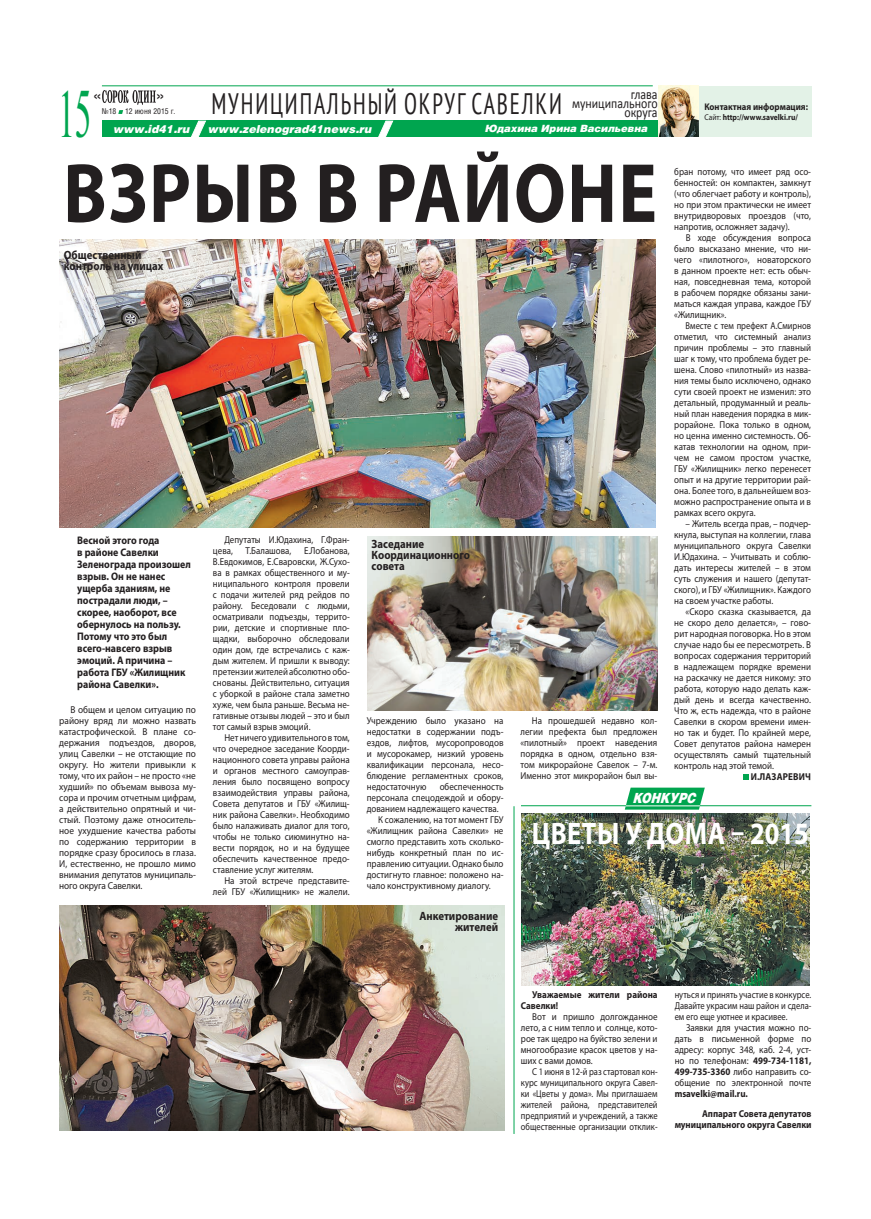
<style>
.page{position:relative;width:871px;height:1219px;background:#fff}
.page>*{position:absolute;margin:0;border:0;box-sizing:border-box;transform-origin:0 0}
.t1{font:700 84.9px "Myriad Pro";letter-spacing:.02em;color:#231f20;scale:.85 1}
.t2{font:66px "Newton 7 C";color:#00a54f;scale:.5 1}
.t3{font:700 31.2px "Myriad Pro";letter-spacing:.02em;color:#fff;scale:.85 1}
.t4{font:condensed 29.5px "PT Sans";letter-spacing:.08em;color:#231f20;scale:.8 1}
.t5{font:16px "Helios";color:#231f20}
.t6{font:14px "Calibri";color:#231f20;scale:.85 1}
.t7{font:italic 900 14px "Helios";color:#fff;scale:.8 1}
.t8{font:700 12px/11px "Myriad Pro";color:#231f20;scale:.9 1}
.t9{font:700 11px/12px "Myriad Pro";color:#231f20;scale:.9 1}
.t10{font:italic 900 11px "Helios";color:#fff}
.t11{font:10px/11px "Myriad Pro";color:#231f20;text-align:justify;scale:.9 1}
.t12{font:10px/11px "Myriad Pro";color:#231f20;text-align:justify;scale:.85 1}
.t13{font:10px/11px "Myriad Pro";color:#231f20;scale:.89 1}
.t14{font:10px/11px "Myriad Pro";color:#231f20;text-align:justify;scale:.93 1}
.t15{font:700 10px/11px "Myriad Pro";color:#231f20;scale:.9 1}
.t16{font:700 10px "Myriad Pro";color:#231f20;scale:.89 1}
.t17{font:italic 900 10px "Helios";color:#fff}
.t18{font:700 10px "Myriad Pro";letter-spacing:.02em;color:#231f20;scale:.9 1}
.t19{font:700 9.7px "Myriad Pro";color:#231f20;scale:.9 1}
.t20{font:700 8.3px "Myriad Pro";color:#231f20;scale:.9 1}
.t21{font:8px "Helios Cond";color:#231f20}
.s1{font-weight:400}
.s2{font-weight:700}
</style>
<div class="page">
<svg style="left:464px;top:136px;width:17px;height:1px"></svg>
<div style="left:102px;top:120px;width:555px;height:16px;background:#00a54f"></div>
<svg style="left:189px;top:120px;width:18px;height:17px"></svg>
<svg style="left:102px;top:90px;width:54px;height:24px"></svg>
<hr style="left:102px;top:86px;width:550px;height:1px;background:#00a54f">
<div style="left:698px;top:86px;width:113px;height:51px;background:#e3f2e7"></div>
<svg style="left:376px;top:120px;width:18px;height:17px"></svg>
<img style="left:658px;top:85px;width:40px;height:51px">
<svg style="left:743px;top:774px;width:5px;height:6px"></svg>
<img style="left:59px;top:239px;width:596px;height:288px">
<hr style="left:521px;top:805px;width:290px;height:1px;background:#00a54f">
<div style="left:627px;top:788px;width:74px;height:22px;background:#00a54f"></div>
<hr style="left:625px;top:805px;width:74px;height:1px;background:#fff">
<hr style="left:513px;top:806px;width:1px;height:328px;background:#00a54f">
<img style="left:60px;top:905px;width:444px;height:225px">
<img style="left:367px;top:536px;width:290px;height:175px">
<img style="left:521px;top:814px;width:288px;height:171px">
<h3 class="t4" style="left:211px;top:84px;width:439px">МУНИЦИПАЛЬНЫЙ ОКРУГ САВЕЛКИ</h3>
<h2 class="t2" style="left:58px;top:91px;width:67px">15</h2>
<h3 class="t5" style="left:93px;top:89px;width:10px">«</h3>
<h3 class="t5" style="left:156px;top:89px;width:10px">»</h3>
<h3 class="t6" style="left:630px;top:89px;width:33px">глава</h3>
<h3 class="t6" style="left:572px;top:98px;width:102px">муниципального</h3>
<h3 class="t6" style="left:624px;top:107px;width:40px">округа</h3>
<p class="t17" style="left:485px;top:125px;width:164px">Юдахина Ирина Васильевна</p>
<p class="t21" style="left:102px;top:108px;width:75px">№18 12 июня 2015 г.</p>
<p class="t10" style="left:113px;top:125px;width:78px">www.id41.ru</p>
<p class="t10" style="left:208px;top:125px;width:165px">www.zelenograd41news.ru</p>
<p class="t19" style="left:704px;top:103px;width:116px">Контактная информация:</p>
<p class="t20" style="left:704px;top:114px;width:105px"><span class="s1">Сайт:</span> http://www.savelki.ru/</p>
<h1 class="t1" style="left:63px;top:161px;width:700px">ВЗРЫВ В РАЙОНЕ</h1>
<p class="t8" style="left:64px;top:250px;width:112px">Общественный контроль на улицах</p>
<p class="t11" style="left:674px;top:167px;width:153px">бран потому, что имеет ряд осо&shy;бенностей: он компактен, замкнут (что облегчает работу и контроль), но при этом практически не имеет внутридворовых проездов (что, напротив, осложняет задачу).</p>
<p class="t11" style="left:674px;top:233px;width:153px;text-indent:11px">В ходе обсуждения вопроса было высказано мнение, что ни&shy;чего «пилотного», новаторского в данном проекте нет: есть обыч&shy;ная, повседневная тема, которой в рабочем порядке обязаны зани&shy;маться каждая управа, каждое ГБУ «Жилищник».</p>
<p class="t12" style="left:674px;top:321px;width:162px;text-indent:11px">Вместе с тем префект А.Смирнов отметил, что системный анализ причин проблемы – это главный шаг к тому, что проблема будет ре&shy;шена. Слово «пилотный» из назва&shy;ния темы было исключено, однако сути своей проект не изменил: это детальный, продуманный и реаль&shy;ный план наведения порядка в мик&shy;рорайоне. Пока только в одном, но ценна именно системность. Об&shy;катав технологии на одном, при&shy;чем не самом простом участке, ГБУ «Жилищник» легко перенесет опыт и на другие территории рай&shy;она. Более того, в дальнейшем воз&shy;можно распространение опыта и в рамках всего округа.</p>
<p class="t11" style="left:674px;top:519px;width:153px;text-indent:11px">– Житель всегда прав, – подчер&shy;кнула, выступая на коллегии, глава муниципального округа Савелки И.Юдахина. – Учитывать и соблю&shy;дать интересы жителей – в этом суть служения и нашего (депутат&shy;ского), и ГБУ «Жилищник». Каждого на своем участке работы.</p>
<p class="t11" style="left:674px;top:607px;width:153px;text-indent:11px">«Скоро сказка сказывается, да не скоро дело делается», – гово&shy;рит народная поговорка. Но в этом случае надо бы ее пересмотреть. В вопросах содержания территорий в надлежащем порядке времени на раскачку не дается никому: это работа, которую надо делать каж&shy;дый день и всегда качественно.<br>Что ж, есть надежда, что в районе Савелки в скором времени имен&shy;но так и будет. По крайней мере, Совет депутатов района намерен осуществлять самый тщательный контроль над этой темой.</p>
<p class="t18" style="left:750px;top:772px;width:68px">И.ЛАЗАРЕВИЧ</p>
<p class="t13" style="left:213px;top:535px;width:155px;text-indent:11px">Депутаты И.Юдахина, Г.Фран&shy;цева,</p>
<p class="t9" style="left:77px;top:535px;width:128px">Весной этого года<br>в районе Савелки<br>Зеленограда произошел взрыв. Он не нанес ущерба зданиям, не пострадали люди, – скорее, наоборот, все обернулось на пользу.<br>Потому что это был всего-навсего взрыв эмоций. А причина – работа ГБУ «Жилищник района Савелки».</p>
<p class="t14" style="left:59px;top:705px;width:148px;text-indent:11px">В общем и целом ситуацию по району вряд ли можно назвать катастрофической. В плане со&shy;держания подъездов, дворов, улиц Савелки – не отстающие по округу. Но жители привыкли к тому, что их район – не просто «не худший» по объемам вывоза му&shy;сора и прочим отчетным цифрам, а действительно опрятный и чи&shy;стый. Поэтому даже относитель&shy;ное ухудшение качества работы по содержанию территории в порядке сразу бросилось в глаза.<br>И, естественно, не прошло мимо внимания депутатов муниципаль&shy;ного округа Савелки.</p>
<p class="t8" style="left:371px;top:539px;width:111px">Заседание<br>Координационного совета</p>
<p class="t13" style="left:213px;top:546px;width:155px;text-align:justify;text-indent:91px">Е.Лобанова, В.Евдокимов, Е.Сваровски, Ж.Сухо&shy;ва в рамках общественного и му&shy;ниципального контроля провели с подачи жителей ряд рейдов по району. Беседовали с людьми, осматривали подъезды, террито&shy;рии, детские и спортивные пло&shy;щадки, выборочно обследовали один дом, где встречались с каж&shy;дым жителем. И пришли к выводу: претензии жителей абсолютно обо&shy;снованы. Действительно, ситуация с уборкой в районе стала заметно хуже, чем была раньше. Весьма не&shy;гативные отзывы людей – это и был тот самый взрыв эмоций.</p>
<p class="t11" style="left:213px;top:733px;width:153px;text-indent:11px">Нет ничего удивительного в том, что очередное заседание Коорди&shy;национного совета управы района и органов местного самоуправ&shy;ления было посвящено вопросу взаимодействия управы района, Совета депутатов и ГБУ «Жилищ&shy;ник района Савелки». Необходимо было налаживать диалог для того, чтобы не только сиюминутно на&shy;вести порядок, но и на будущее обеспечить качественное предо&shy;ставление услуг жителям.</p>
<p class="t11" style="left:213px;top:876px;width:153px;text-align:right">На этой встрече представите&shy;лей ГБУ «Жилищник» не жалели.</p>
<p class="t13" style="left:245px;top:546px;width:53px">Т.Балашова,</p>
<p class="t11" style="left:366px;top:716px;width:153px">Учреждению было указано на недостатки в содержании подъ&shy;ездов, лифтов, мусоропроводов и мусорокамер, низкий уровень квалификации персонала, несо&shy;блюдение регламентных сроков, недостаточную</p>
<p class="t11" style="left:520px;top:716px;width:153px;text-indent:11px">На прошедшей недавно кол&shy;легии префекта был предложен «пилотный» проект наведения порядка в одном, отдельно взя&shy;том микрорайоне Савелок – 7-м.<br>Именно этот микрорайон был вы-</p>
<p class="t11" style="left:439px;top:782px;width:72px">обеспеченность</p>
<p class="t11" style="left:366px;top:793px;width:153px">персонала спецодеждой и обору-</p>
<p class="t11" style="left:366px;top:804px;width:148px">дованием надлежащего качества.</p>
<p class="t11" style="left:378px;top:815px;width:141px">К сожалению, на тот момент ГБУ</p>
<p class="t11" style="left:366px;top:826px;width:153px">«Жилищник района Савелки» не</p>
<p class="t11" style="left:366px;top:837px;width:153px">смогло представить хоть сколько-</p>
<p class="t11" style="left:366px;top:848px;width:153px">нибудь конкретный план по ис-</p>
<p class="t11" style="left:366px;top:859px;width:153px">правлению ситуации. Однако было</p>
<p class="t11" style="left:366px;top:870px;width:153px">достигнуто главное: положено на-</p>
<p class="t11" style="left:366px;top:881px;width:139px">чало конструктивному диалогу.</p>
<h3 class="t7" style="left:632px;top:793px;width:84px">КОНКУРС</h3>
<h3 class="t3" style="left:531px;top:822px;width:327px">ЦВЕТЫ У ДОМА – 2015</h3>
<p class="t8" style="left:419px;top:911px;width:89px;text-align:right">Анкетирование жителей</p>
<p class="t15" style="left:520px;top:990px;width:153px;text-indent:11px">Уважаемые жители района<br>Савелки!</p>
<p class="t11" style="left:520px;top:1012px;width:153px;text-indent:11px">Вот и пришло долгожданное лето, а с ним тепло и солнце, кото&shy;рое так щедро на буйство зелени и многообразие красок цветов у на&shy;ших с вами домов.</p>
<p class="t12" style="left:520px;top:1067px;width:162px;text-indent:11px">С 1 июня в 12-й раз стартовал кон&shy;курс муниципального округа Савел&shy;ки «Цветы у дома». Мы приглашаем жителей района, представителей предприятий и учреждений, а также общественные организации отклик-</p>
<p class="t12" style="left:674px;top:990px;width:162px">нуться и принять участие в конкурсе.<br>Давайте украсим наш район и сдела&shy;ем его еще уютнее и красивее.</p>
<p class="t11" style="left:674px;top:1023px;width:153px;text-indent:11px">Заявки для участия можно по&shy;дать в письменной форме по адресу: корпус 348, каб. 2-4, уст&shy;но по телефонам: <span class="s2">499-734-1181, 499-735-3360</span> либо направить со&shy;общение по электронной почте</p>
<p class="t15" style="left:701px;top:1084px;width:123px;line-height:20px;text-indent:-27px">msavelki@mail.ru.<br>Аппарат Совета депутатов</p>
<p class="t16" style="left:674px;top:1121px;width:155px">муниципального округа Савелки</p>
</div>
